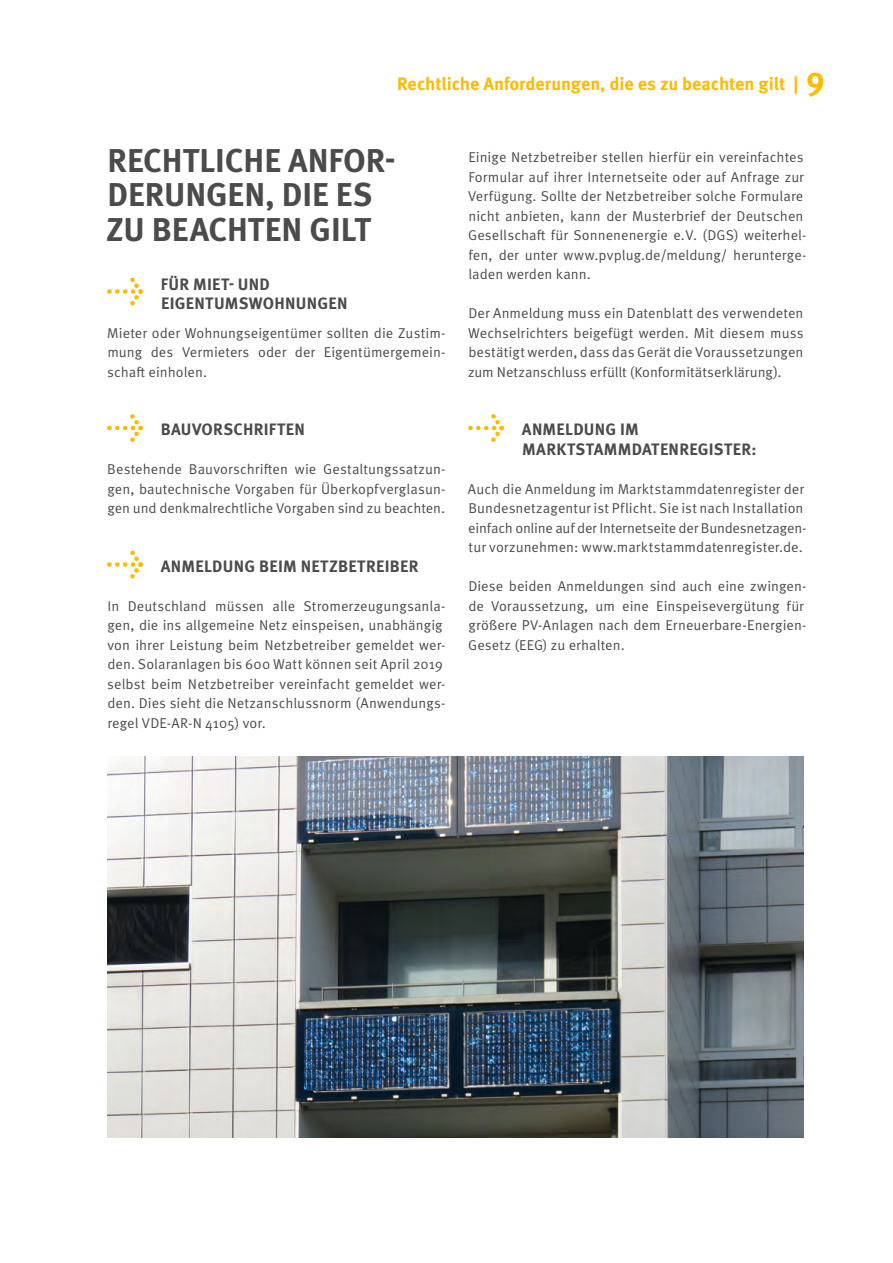
<style>
.page{position:relative;width:893px;height:1263px;background:#fff}
.page>*{position:absolute;margin:0;border:0;box-sizing:border-box;transform-origin:0 0}
.Ü1{font:700 33px/34.5px "Meta OT";letter-spacing:-.005em;color:#4b4b4d}
.Ü3{font:700 18px "Meta OT";letter-spacing:-.005em;color:#fabb00}
.Ü2{font:700 16.5px/19.5px "Meta OT";letter-spacing:.015em;color:#4b4b4d}
.Fließtext{font:14.25px/19.5px "Meta OT Norm";letter-spacing:.005em;color:#4b4b4d}
.s1{font-size:33px}
</style>
<div class="page">
<svg style="left:107px;top:277px;width:36px;height:28px"></svg>
<svg style="left:107px;top:414px;width:36px;height:28px"></svg>
<svg style="left:107px;top:550px;width:36px;height:28px"></svg>
<svg style="left:468px;top:414px;width:36px;height:28px"></svg>
<img style="left:107px;top:757px;width:697px;height:380px">
<p class="Ü3" style="left:397px;top:73px;width:429px">Rechtliche Anforderungen, die es zu beachten gilt | <span class="s1">9</span></p>
<p class="Ü1" style="left:106px;top:143px;width:291px">RECHTLICHE ANFOR-<br>DERUNGEN, DIE ES<br>ZU BEACHTEN GILT</p>
<p class="Ü2" style="left:161px;top:275px;width:188px">FÜR MIET- UND<br>EIGENTUMSWOHNUNGEN</p>
<p class="Fließtext" style="left:107px;top:323px;width:340px;text-align:justify">Mieter oder Wohnungseigentümer sollten die Zustim&shy;mung des Vermieters oder der Eigentümergemein&shy;schaft einholen.</p>
<p class="Ü2" style="left:161px;top:420px;width:146px">BAUVORSCHRIFTEN</p>
<p class="Fließtext" style="left:107px;top:460px;width:340px;text-align:justify">Bestehende Bauvorschriften wie Gestaltungssatzun&shy;gen, bautechnische Vorgaben für Überkopfverglasun&shy;gen und denkmalrechtliche Vorgaben sind zu beachten.</p>
<p class="Ü2" style="left:161px;top:557px;width:259px">ANMELDUNG BEIM NETZBETREIBER</p>
<p class="Fließtext" style="left:107px;top:596px;width:340px">In Deutschland müssen alle Stromerzeugungsanla&shy;gen, die ins allgemeine Netz einspeisen, unabhängig von ihrer Leistung beim Netzbetreiber gemeldet wer&shy;den. Solaranlagen bis 600 Watt können seit April 2019 selbst beim Netzbetreiber vereinfacht gemeldet wer&shy;den. Dies sieht die Netzanschlussnorm (Anwendungs&shy;regel VDE-AR-N 4105) vor.</p>
<p class="Fließtext" style="left:468px;top:148px;width:340px">Einige Netzbetreiber stellen hierfür ein vereinfachtes Formular auf ihrer Internetseite oder auf Anfrage zur Verfügung. Sollte der Netzbetreiber solche Formulare nicht anbieten, kann der Musterbrief der Deutschen Gesellschaft für Sonnenenergie e.V. (DGS) weiterhel&shy;fen, der unter www.pvplug.de/meldung/ herunterge&shy;laden werden kann.</p>
<p class="Fließtext" style="left:468px;top:304px;width:337px;text-align:justify">Der Anmeldung muss ein Datenblatt des verwendeten Wechselrichters beigefügt werden. Mit diesem muss bestätigt werden, dass das Gerät die Voraussetzungen zum Netzanschluss erfüllt (Konformitätserklärung).</p>
<p class="Ü2" style="left:522px;top:420px;width:236px">ANMELDUNG IM<br>MARKTSTAMMDATENREGISTER:</p>
<p class="Fließtext" style="left:468px;top:479px;width:340px">Auch die Anmeldung im Marktstammdatenregister der Bundesnetzagentur ist Pflicht. Sie ist nach Installation einfach online auf der Internetseite der Bundesnetzagen&shy;tur vorzunehmen: www.marktstammdatenregister.de.</p>
<p class="Fließtext" style="left:468px;top:577px;width:340px">Diese beiden Anmeldungen sind auch eine zwingen&shy;de Voraussetzung, um eine Einspeisevergütung für größere PV-Anlagen nach dem Erneuerbare-Energien-Gesetz (EEG) zu erhalten.</p>
</div>
